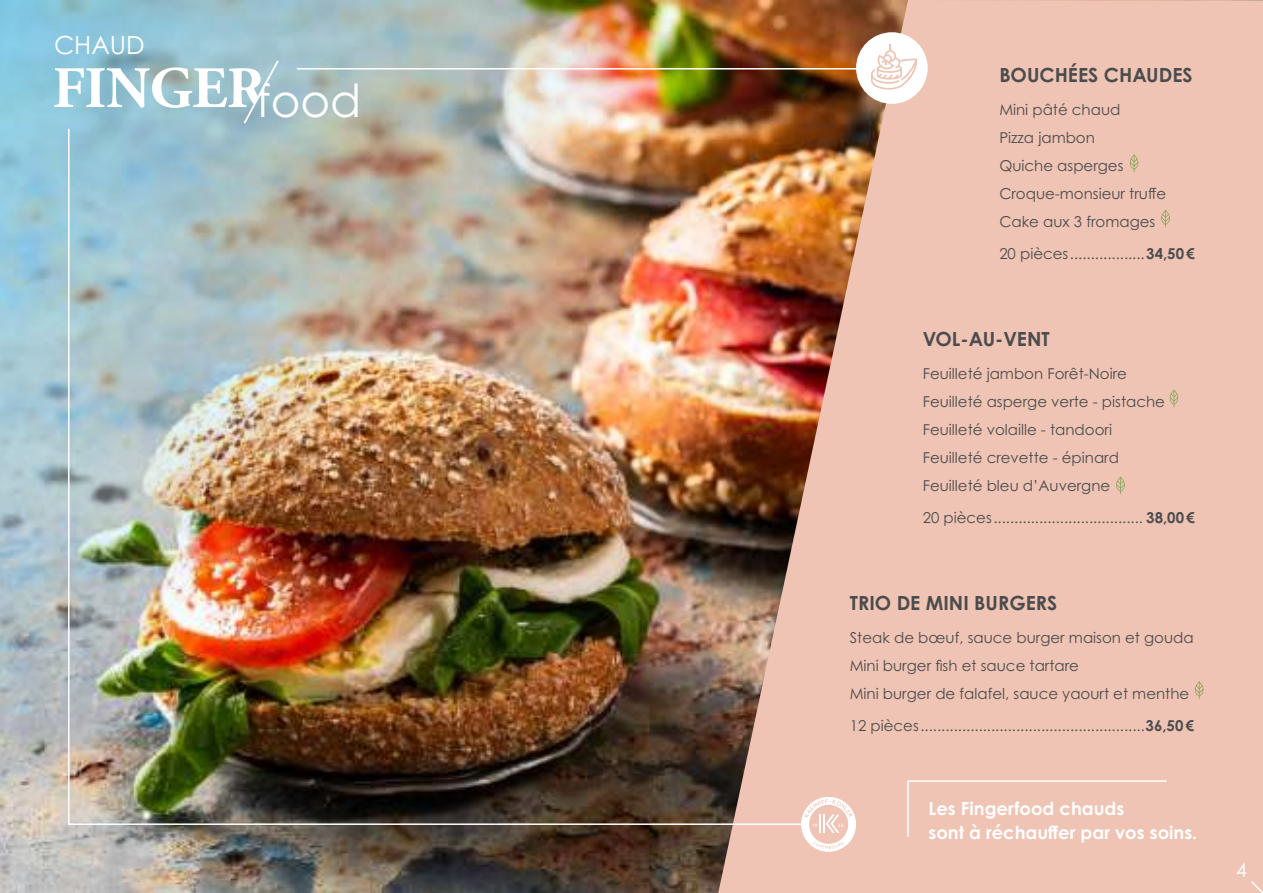
<style>
.page{position:relative;width:1263px;height:893px;background:#fff}
.page>*{position:absolute;margin:0;border:0;box-sizing:border-box;transform-origin:0 0}
.t1{font:700 58.5px "Adobe Garamond Pro";letter-spacing:-.005em;color:#fff}
.t2{font:24.9px "Century Gothic Pro";color:#fff}
.t3{font:700 19.5px "Century Gothic Pro";color:#4b4c4d}
.t4{font:19.5px "Century Gothic Pro";color:#fff}
.t5{font:700 18px/24px "Century Gothic Pro";color:#fff}
.t6{font:15px/28px "Century Gothic Pro";color:#4b4c4d}
.s1{font-weight:700}
</style>
<div class="page">
<img style="left:0;top:848px;width:714px;height:45px">
<img style="left:0;top:0;width:714px;height:848px">
<svg style="left:718px;top:0;width:545px;height:893px;fill:#efc4b4"></svg>
<svg style="left:1249px;top:879px;width:14px;height:14px"></svg>
<hr style="left:297px;top:68px;width:565px;height:2px;background:#fff">
<img style="left:67px;top:127px;width:739px;height:699px">
<svg style="left:242px;top:58px;width:38px;height:68px"></svg>
<div style="left:906px;top:779px;width:262px;height:59px;background:#efc4b4"></div>
<svg style="left:801px;top:797px;width:55px;height:55px"></svg>
<div style="left:856px;top:32px;width:72px;height:72px;background:#fff;border-radius:50%"></div>
<svg style="left:871px;top:44px;width:46px;height:46px"></svg>
<svg style="left:1129px;top:155px;width:10px;height:17px"></svg>
<svg style="left:1161px;top:210px;width:9px;height:17px"></svg>
<svg style="left:1116px;top:477px;width:9px;height:17px"></svg>
<svg style="left:1169px;top:390px;width:10px;height:17px"></svg>
<svg style="left:1194px;top:682px;width:10px;height:17px"></svg>
<h2 class="t2" style="left:54px;top:30px;width:92px">CHAUD</h2>
<h1 class="t1" style="left:53px;top:54px;width:310px">FINGER<sub>food</sub></h1>
<h3 class="t3" style="left:999px;top:63px;width:195px">BOUCHÉES CHAUDES</h3>
<p class="t6" style="left:999px;top:95px;width:168px">Mini pâté chaud<br>Pizza jambon<br>Quiche asperges<br>Croque-monsieur truffe<br>Cake aux 3 fromages</p>
<p class="t6" style="left:999px;top:239px;width:197px">20 pièces..................<span class="s1">34,50€</span></p>
<h3 class="t3" style="left:923px;top:327px;width:128px">VOL-AU-VENT</h3>
<p class="t6" style="left:923px;top:359px;width:244px">Feuilleté jambon Forêt-Noire<br>Feuilleté asperge verte - pistache<br>Feuilleté volaille - tandoori<br>Feuilleté crevette - épinard<br>Feuilleté bleu d’Auvergne</p>
<p class="t6" style="left:923px;top:503px;width:274px">20 pièces.................................... <span class="s1">38,00€</span></p>
<h3 class="t3" style="left:850px;top:591px;width:209px">TRIO DE MINI BURGERS</h3>
<p class="t6" style="left:850px;top:623px;width:345px">Steak de bœuf, sauce burger maison et gouda<br>Mini burger fish et sauce tartare<br>Mini burger de falafel, sauce yaourt et menthe</p>
<p class="t6" style="left:850px;top:711px;width:346px">12 pièces......................................................<span class="s1">36,50€</span></p>
<p class="t5" style="left:928px;top:796px;width:270px">Les Fingerfood chauds<br>sont à réchauffer par vos soins.</p>
<h3 class="t4" style="left:1236px;top:858px;width:12px">4</h3>
</div>
